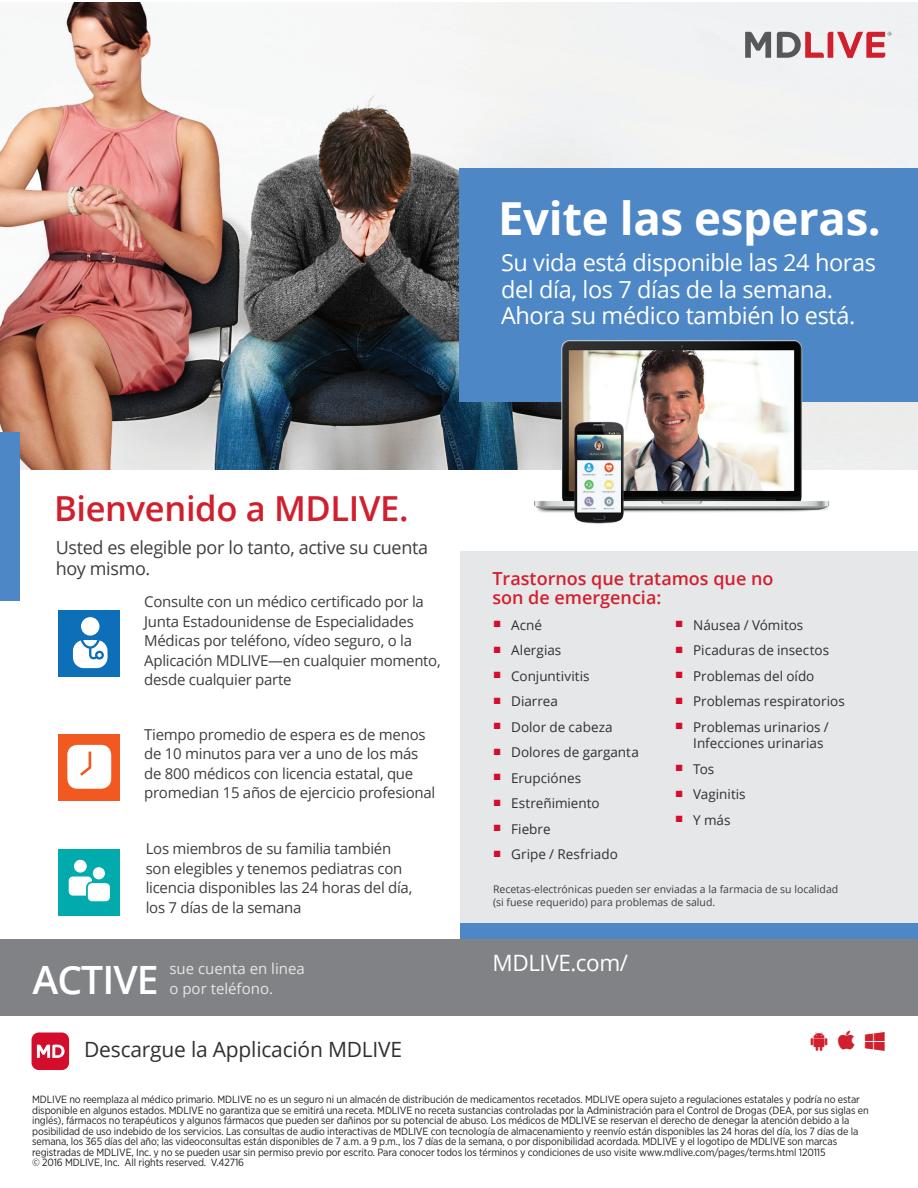
<style>
.page{position:relative;width:918px;height:1188px;background:#fff}
.page>*{position:absolute;margin:0;border:0;box-sizing:border-box;transform-origin:0 0}
.t1{font:700 45.6px "Open Sans";letter-spacing:-.01em;color:#fff}
.t2{font:600 39px "Open Sans";letter-spacing:-.025em;color:#fff}
.t3{font:600 34.5px "Open Sans";letter-spacing:-.01em;color:#d0202e}
.t4{font:23.55px/26.4px "Open Sans";letter-spacing:-.015em;color:#fff}
.t5{font:22.5px "Open Sans";letter-spacing:-.02em;color:#fff}
.t6{font:21px "Open Sans";letter-spacing:-.01em;color:#312f30}
.t7{font:18px/21px "Open Sans";letter-spacing:-.02em;color:#3e3e3f}
.t8{font:600 18px/19.5px "Open Sans";color:#d2202f}
.t9{font:15px/19.5px "Open Sans";letter-spacing:-.02em;color:#3e3e3f}
.t10{font:15px/19.5px "Open Sans";color:#e6e7e5}
.t11{font:13.5px/16.5px "Open Sans";color:#312f30}
.t12{font:10.5px/10.5px "Gotham Narrow";letter-spacing:-.01em;color:#231f20}
.t13{font:10.5px/13.5px "Open Sans";color:#3e3e3f}
</style>
<div class="page">
<div style="left:460px;top:551px;width:458px;height:389px;background:#e6e7e9"></div>
<img style="left:0;top:2px;width:918px;height:467px">
<div style="left:459px;top:169px;width:459px;height:233px;background:#4d87c6"></div>
<div style="left:0;top:433px;width:20px;height:168px;background:#4d87c6"></div>
<div style="left:460px;top:924px;width:458px;height:40px;background:#4d87c6"></div>
<div style="left:0;top:940px;width:918px;height:76px;background:#808285"></div>
<img style="left:485px;top:340px;width:362px;height:184px">
<svg style="left:745px;top:32px;width:26px;height:26px"></svg>
<svg style="left:777px;top:32px;width:115px;height:26px"></svg>
<div style="left:32px;top:1033px;width:37px;height:37px;background:#d30d2b;border-radius:7px"></div>
<svg style="left:37px;top:1045px;width:28px;height:13px"></svg>
<div style="left:58px;top:610px;width:62px;height:67px;background:#0d6fb7"></div>
<div style="left:81px;top:617px;width:18px;height:19px;background:#fff;border-radius:50%"></div>
<svg style="left:73px;top:640px;width:35px;height:28px"></svg>
<div style="left:58px;top:734px;width:62px;height:66px;background:#f15921"></div>
<svg style="left:67px;top:745px;width:44px;height:44px;background:#fdefea"></svg>
<div style="left:58px;top:849px;width:62px;height:67px;background:#00aaad"></div>
<div style="left:74px;top:860px;width:13px;height:13px;background:#fff;border-radius:50%"></div>
<svg style="left:69px;top:877px;width:23px;height:19px"></svg>
<div style="left:93px;top:867px;width:12px;height:12px;background:#fff;border-radius:50%"></div>
<div style="left:88px;top:883px;width:22px;height:18px;background:#fff;border-radius:4px"></div>
<h1 class="t1" style="left:498px;top:186px;width:384px">Evite las esperas.</h1>
<h3 class="t4" style="left:501px;top:249px;width:376px">Su vida está disponible las 24 horas del día, los 7 días de la semana.<br>Ahora su médico también lo está.</h3>
<h3 class="t3" style="left:54px;top:484px;width:356px">Bienvenido a MDLIVE.</h3>
<h3 class="t7" style="left:56px;top:537px;width:374px">Usted es elegible por lo tanto, active su cuenta hoy mismo.</h3>
<h3 class="t9" style="left:144px;top:591px;width:298px">Consulte con un médico certificado por la Junta Estadounidense de Especialidades Médicas por teléfono, vídeo seguro, o la Aplicación MDLIVE—en cualquier momento, desde cualquier parte</h3>
<h3 class="t9" style="left:144px;top:724px;width:293px">Tiempo promedio de espera es de menos de 10 minutos para ver a uno de los más de 800 médicos con licencia estatal, que promedian 15 años de ejercicio profesional</h3>
<h3 class="t9" style="left:146px;top:839px;width:268px">Los miembros de su familia también son elegibles y tenemos pediatras con licencia disponibles las 24 horas del día, los 7 días de la semana</h3>
<h3 class="t8" style="left:492px;top:568px;width:283px">Trastornos que tratamos que no son de emergencia:</h3>
<p class="t11" style="left:493px;top:616px;width:51px"><sup>■</sup> Acné</p>
<p class="t11" style="left:493px;top:642px;width:70px"><sup>■</sup> Alergias</p>
<p class="t11" style="left:493px;top:667px;width:98px"><sup>■</sup> Conjuntivitis</p>
<p class="t11" style="left:493px;top:693px;width:67px"><sup>■</sup> Diarrea</p>
<p class="t11" style="left:493px;top:718px;width:121px"><sup>■</sup> Dolor de cabeza</p>
<p class="t11" style="left:493px;top:744px;width:147px"><sup>■</sup> Dolores de garganta</p>
<p class="t11" style="left:493px;top:769px;width:90px"><sup>■</sup> Erupciónes</p>
<p class="t11" style="left:493px;top:795px;width:108px"><sup>■</sup> Estreñimiento</p>
<p class="t11" style="left:493px;top:820px;width:59px"><sup>■</sup> Fiebre</p>
<p class="t11" style="left:493px;top:846px;width:126px"><sup>■</sup> Gripe / Resfriado</p>
<p class="t11" style="left:675px;top:616px;width:130px"><sup>■</sup> Náusea / Vómitos</p>
<p class="t11" style="left:675px;top:642px;width:156px"><sup>■</sup> Picaduras de insectos</p>
<p class="t11" style="left:675px;top:667px;width:141px"><sup>■</sup> Problemas del oído</p>
<p class="t11" style="left:675px;top:693px;width:171px"><sup>■</sup> Problemas respiratorios</p>
<p class="t11" style="left:693px;top:718px;width:137px;text-indent:-18px"><sup>■</sup> Problemas urinarios /<br>Infecciones urinarias</p>
<p class="t11" style="left:675px;top:760px;width:41px"><sup>■</sup> Tos</p>
<p class="t11" style="left:675px;top:786px;width:72px"><sup>■</sup> Vaginitis</p>
<p class="t11" style="left:675px;top:811px;width:57px"><sup>■</sup> Y más</p>
<p class="t13" style="left:493px;top:882px;width:347px">Recetas-electrónicas pueden ser enviadas a la farmacia de su localidad (si fuese requerido) para problemas de salud.</p>
<h2 class="t2" style="left:32px;top:952px;width:128px">ACTIVE</h2>
<h3 class="t10" style="left:170px;top:959px;width:137px">sue cuenta en linea o por teléfono.</h3>
<h3 class="t5" style="left:493px;top:947px;width:137px">MDLIVE.com/</h3>
<h3 class="t6" style="left:84px;top:1035px;width:320px">Descargue la Applicación MDLIVE</h3>
<p class="t12" style="left:32px;top:1094px;width:838px">MDLIVE no reemplaza al médico primario. MDLIVE no es un seguro ni un almacén de distribución de medicamentos recetados. MDLIVE opera sujeto a regulaciones estatales y podría no estar disponible en algunos estados. MDLIVE no garantiza que se emitirá una receta. MDLIVE no receta sustancias controladas por la Administración para el Control de Drogas (DEA, por sus siglas en inglés), fármacos no terapéuticos y algunos fármacos que pueden ser dañinos por su potencial de abuso. Los médicos de MDLIVE se reservan el derecho de denegar la atención debido a la posibilidad de uso indebido de los servicios. Las consultas de audio interactivas de MDLIVE con tecnología de almacenamiento y reenvío están disponibles las 24 horas del día, los 7 días de la semana, los 365 días del año; las videoconsultas están disponibles de 7 a.m. a 9 p.m., los 7 días de la semana, o por disponibilidad acordada. MDLIVE y el logotipo de MDLIVE son marcas registradas de MDLIVE, Inc. y no se pueden usar sin permiso previo por escrito. Para conocer todos los términos y condiciones de uso visite www.mdlive.com/pages/terms.html 120115<br>© 2016 MDLIVE, Inc. All rights reserved. V.42716</p>
</div>
